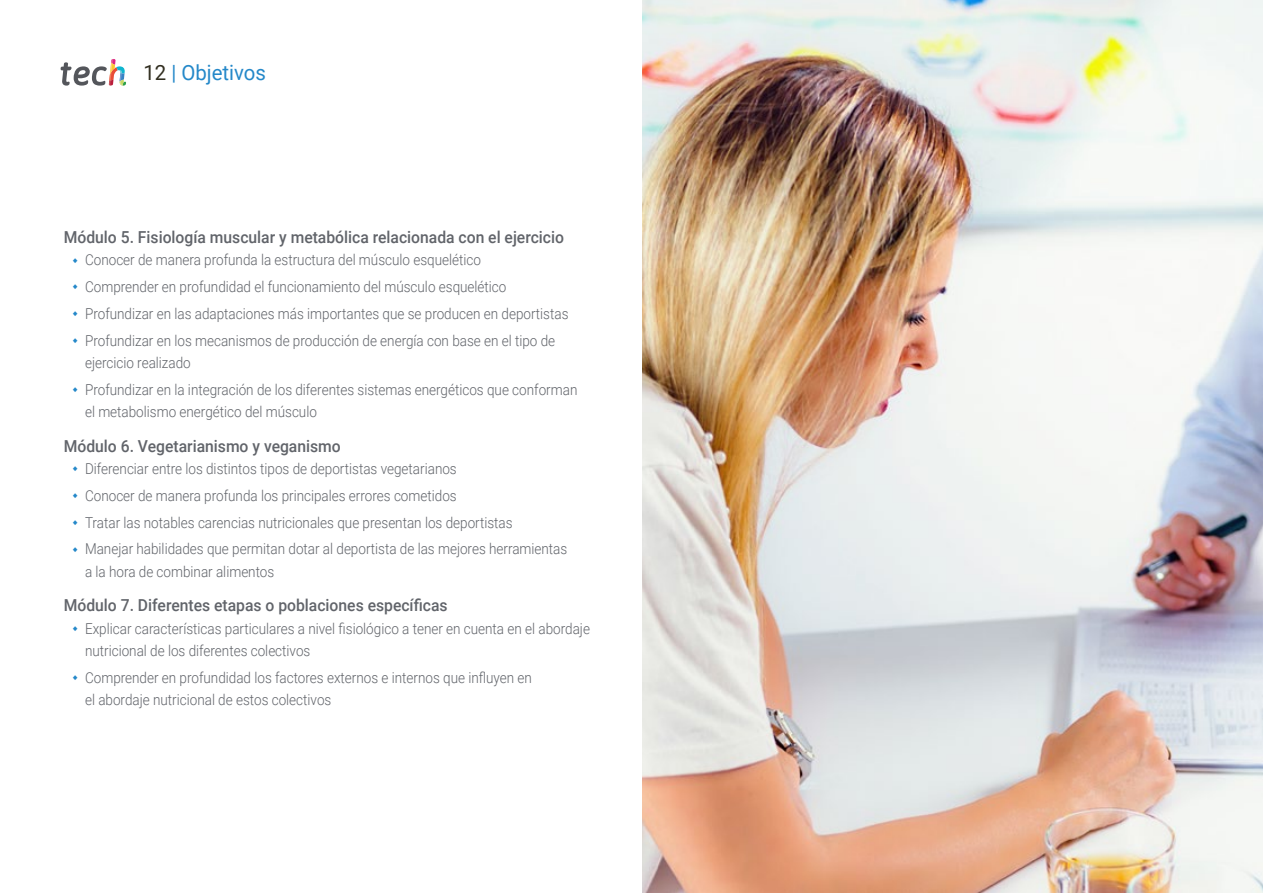
<style>
.page{position:relative;width:1263px;height:893px;background:#fff}
.page>*{position:absolute;margin:0;border:0;box-sizing:border-box;transform-origin:0 0}
.t1{font:21px "Roboto";color:#2488c9}
.t2{font:500 16.5px "Roboto";color:#61646a;scale:.95 1}
.t3{font:300 15px/26.7px "Roboto";color:#61646a;scale:.9 1}
.s1{color:#312e20}
</style>
<div class="page">
<svg style="left:61px;top:59px;width:65px;height:27px"></svg>
<img style="left:642px;top:0;width:621px;height:893px">
<h1 class="t1" style="left:144px;top:57px;width:124px"><span class="s1">12</span> | Objetivos</h1>
<p class="t2" style="left:64px;top:226px;width:528px">Módulo 5. Fisiología muscular y metabólica relacionada con el ejercicio</p>
<p class="t3" style="left:85px;top:246px;width:539px">Conocer de manera profunda la estructura del músculo esquelético<br>Comprender en profundidad el funcionamiento del músculo esquelético Profundizar en las adaptaciones más importantes que se producen en deportistas Profundizar en los mecanismos de producción de energía con base en el tipo de</p>
<p class="t3" style="left:85px;top:349px;width:549px">ejercicio realizado<br>Profundizar en la integración de los diferentes sistemas energéticos que conforman</p>
<p class="t3" style="left:85px;top:398px;width:259px">el metabolismo energético del músculo</p>
<p class="t2" style="left:64px;top:434px;width:293px">Módulo 6. Vegetarianismo y veganismo</p>
<p class="t3" style="left:85px;top:455px;width:537px">Diferenciar entre los distintos tipos de deportistas vegetarianos<br>Conocer de manera profunda los principales errores cometidos<br>Tratar las notables carencias nutricionales que presentan los deportistas<br>Manejar habilidades que permitan dotar al deportista de las mejores herramientas</p>
<p class="t3" style="left:85px;top:558px;width:212px">a la hora de combinar alimentos</p>
<p class="t2" style="left:64px;top:594px;width:406px">Módulo 7. Diferentes etapas o poblaciones específicas</p>
<p class="t3" style="left:85px;top:616px;width:562px;line-height:22.5px">Explicar características particulares a nivel fisiológico a tener en cuenta en el abordaje nutricional de los diferentes colectivos</p>
<p class="t3" style="left:85px;top:666px;width:498px;line-height:22.5px">Comprender en profundidad los factores externos e internos que influyen en el abordaje nutricional de estos colectivos</p>
</div>
